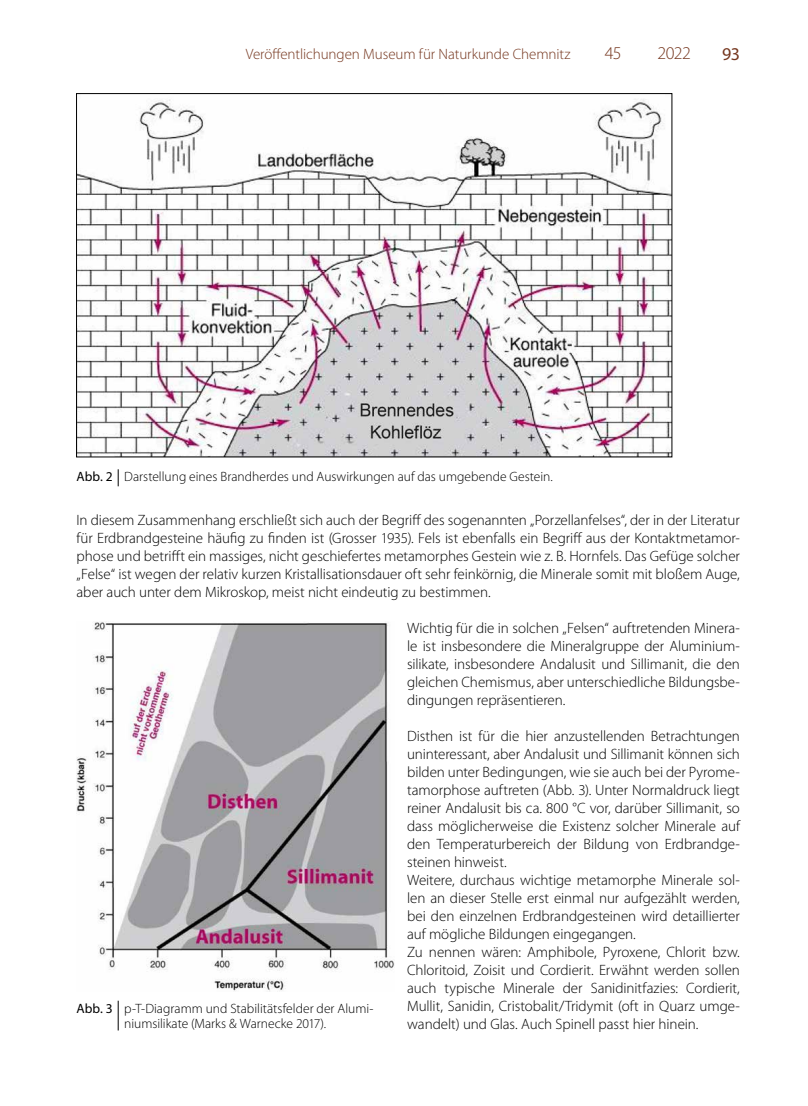
<style>
.page{position:relative;width:808px;height:1106px;background:#fff}
.page>*{position:absolute;margin:0;border:0;box-sizing:border-box;transform-origin:0 0}
.t1{font:300 18px "Myriad Pro";letter-spacing:-.035em;color:#75361e}
.t2{font:18px "Myriad Pro";color:#75361e}
.t3{font:300 15px/18px "Myriad Pro";letter-spacing:-.005em;color:#000;text-align:justify}
.t4{font:300 15px "Myriad Pro";letter-spacing:-.005em;color:#75361e}
.t5{font:300 13.5px/15px "Myriad Pro";color:#000}
.t6{font:13.5px "Myriad Pro";letter-spacing:.005em;color:#000}
</style>
<div class="page">
<img style="left:77px;top:622px;width:317px;height:369px">
<svg style="left:118px;top:469px;width:1px;height:17px"></svg>
<hr style="left:118px;top:1000px;width:1px;height:30px;background:#000">
<img style="left:78px;top:99px;width:592px;height:356px">
<p class="t4" style="left:246px;top:46px;width:326px">Veröffentlichungen Museum für Naturkunde Chemnitz</p>
<p class="t1" style="left:605px;top:43px;width:18px">45</p>
<p class="t1" style="left:657px;top:43px;width:35px">2022</p>
<p class="t2" style="left:722px;top:42px;width:19px">93</p>
<p class="t6" style="left:77px;top:468px;width:38px">Abb. 2</p>
<p class="t5" style="left:124px;top:469px;width:430px">Darstellung eines Brandherdes und Auswirkungen auf das umgebende Gestein.</p>
<p class="t3" style="left:77px;top:511px;width:665px">In diesem Zusammenhang erschließt sich auch der Begriff des sogenannten „Porzellanfelses“, der in der Literatur für Erdbrandgesteine häufig zu finden ist (Grosser 1935). Fels ist ebenfalls ein Begriff aus der Kontaktmetamor&shy;phose und betrifft ein massiges, nicht geschiefertes metamorphes Gestein wie z. B. Hornfels. Das Gefüge solcher „Felse“ ist wegen der relativ kurzen Kristallisationsdauer oft sehr feinkörnig, die Minerale somit mit bloßem Auge, aber auch unter dem Mikroskop, meist nicht eindeutig zu bestimmen.</p>
<p class="t3" style="left:407px;top:619px;width:334px">Wichtig für die in solchen „Felsen“ auftretenden Minera&shy;le ist insbesondere die Mineralgruppe der Aluminium&shy;silikate, insbesondere Andalusit und Sillimanit, die den gleichen Chemismus, aber unterschiedliche Bildungsbe&shy;dingungen repräsentieren.</p>
<p class="t3" style="left:407px;top:727px;width:334px;text-align:left">Disthen ist für die hier anzustellenden Betrachtungen uninteressant, aber Andalusit und Sillimanit können sich bilden unter Bedingungen, wie sie auch bei der Pyrome&shy;tamorphose auftreten (Abb. 3). Unter Normaldruck liegt reiner Andalusit bis ca. 800 °C vor, darüber Sillimanit, so dass möglicherweise die Existenz solcher Minerale auf den Temperaturbereich der Bildung von Erdbrandge&shy;steinen hinweist.<br>Weitere, durchaus wichtige metamorphe Minerale sol&shy;len an dieser Stelle erst einmal nur aufgezählt werden, bei den einzelnen Erdbrandgesteinen wird detaillierter auf mögliche Bildungen eingegangen.<br>Zu nennen wären: Amphibole, Pyroxene, Chlorit bzw.<br>Chloritoid, Zoisit und Cordierit. Erwähnt werden sollen auch typische Minerale der Sanidinitfazies: Cordierit, Mullit, Sanidin, Cristobalit/Tridymit (oft in Quarz umge&shy;wandelt) und Glas. Auch Spinell passt hier hinein.</p>
<p class="t5" style="left:124px;top:1001px;width:251px">p-T-Diagramm und Stabilitätsfelder der Alumi&shy;niumsilikate (Marks &amp; Warnecke 2017).</p>
<p class="t6" style="left:77px;top:1000px;width:38px">Abb. 3</p>
</div>
